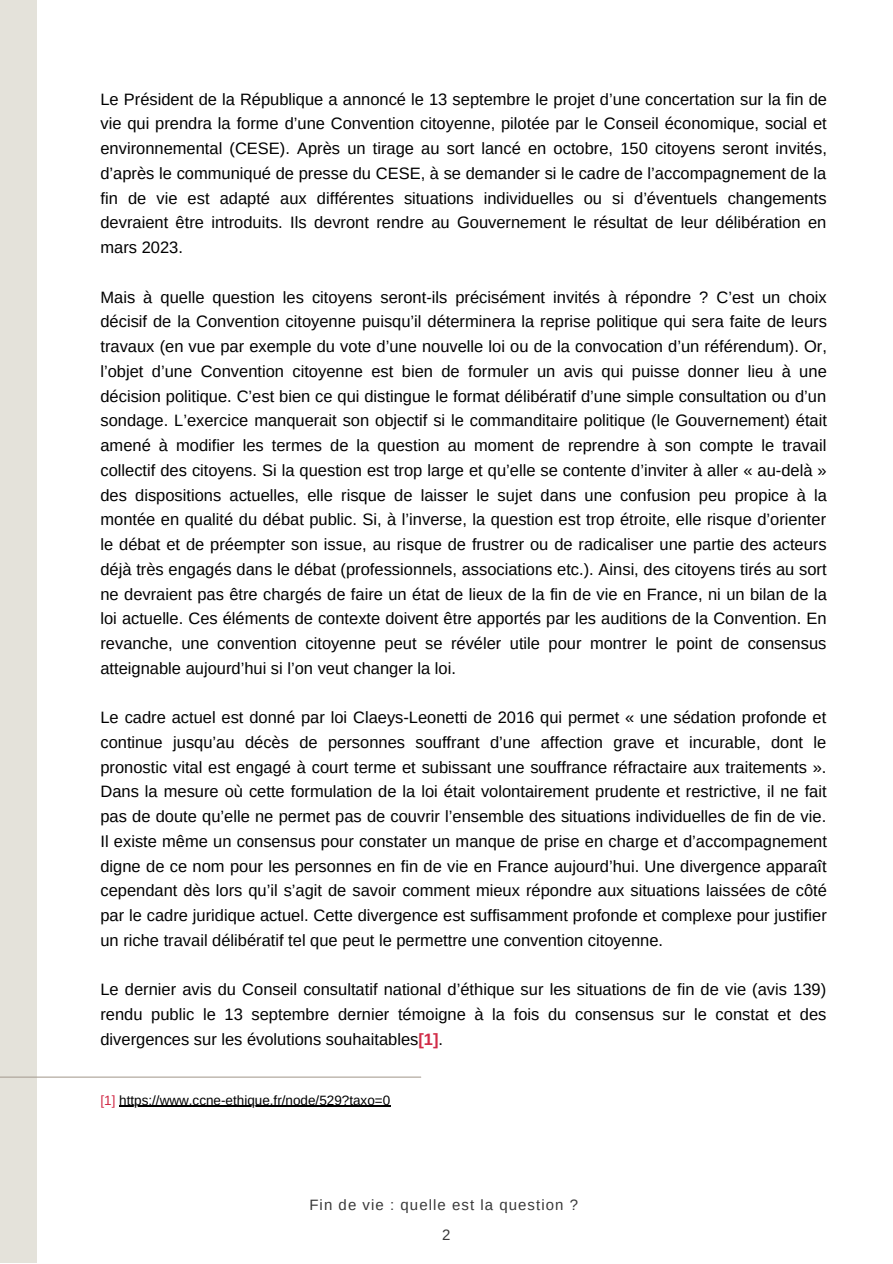
<style>
.page{position:relative;width:893px;height:1264px;background:#fff}
.page>*{position:absolute;margin:0;border:0;box-sizing:border-box;transform-origin:0 0}
.t1{font:16.5px/24.8px "Arimo";color:#000;text-align:justify}
.t2{font:15px "Arimo";letter-spacing:.07em;color:#393939}
.t3{font:13.5px "Arimo";color:#000}
.s1{font-weight:700;color:#d12b47}
.s2{color:#d12b47}
</style>
<div class="page">
<div style="left:0;top:0;width:37px;height:1262px;background:#e4e2da"></div>
<hr style="left:0;top:1076px;width:420px;height:1px;background:#aaa095">
<hr style="left:119px;top:1105px;width:271px;height:1px;background:#000">
<p class="t1" style="left:100px;top:87px;width:728px">Le Président de la République a annoncé le 13 septembre le projet d’une concertation sur la fin de vie qui prendra la forme d’une Convention citoyenne, pilotée par le Conseil économique, social et environnemental (CESE). Après un tirage au sort lancé en octobre, 150 citoyens seront invités, d’après le communiqué de presse du CESE, à se demander si le cadre de l’accompagnement de la fin de vie est adapté aux différentes situations individuelles ou si d’éventuels changements devraient être introduits. Ils devront rendre au Gouvernement le résultat de leur délibération en mars 2023.</p>
<p class="t1" style="left:100px;top:284px;width:728px">Mais à quelle question les citoyens seront-ils précisément invités à répondre ? C’est un choix décisif de la Convention citoyenne puisqu’il déterminera la reprise politique qui sera faite de leurs travaux (en vue par exemple du vote d’une nouvelle loi ou de la convocation d’un référendum). Or, l’objet d’une Convention citoyenne est bien de formuler un avis qui puisse donner lieu à une décision politique. C’est bien ce qui distingue le format délibératif d’une simple consultation ou d’un sondage. L’exercice manquerait son objectif si le commanditaire politique (le Gouvernement) était amené à modifier les termes de la question au moment de reprendre à son compte le travail collectif des citoyens. Si la question est trop large et qu’elle se contente d’inviter à aller « au-delà » des dispositions actuelles, elle risque de laisser le sujet dans une confusion peu propice à la montée en qualité du débat public. Si, à l’inverse, la question est trop étroite, elle risque d’orienter le débat et de préempter son issue, au risque de frustrer ou de radicaliser une partie des acteurs déjà très engagés dans le débat (professionnels, associations etc.). Ainsi, des citoyens tirés au sort ne devraient pas être chargés de faire un état de lieux de la fin de vie en France, ni un bilan de la loi actuelle. Ces éléments de contexte doivent être apportés par les auditions de la Convention. En revanche, une convention citoyenne peut se révéler utile pour montrer le point de consensus atteignable aujourd’hui si l’on veut changer la loi.</p>
<p class="t1" style="left:100px;top:705px;width:728px">Le cadre actuel est donné par loi Claeys-Leonetti de 2016 qui permet « une sédation profonde et continue jusqu’au décès de personnes souffrant d’une affection grave et incurable, dont le pronostic vital est engagé à court terme et subissant une souffrance réfractaire aux traitements ».<br>Dans la mesure où cette formulation de la loi était volontairement prudente et restrictive, il ne fait pas de doute qu’elle ne permet pas de couvrir l’ensemble des situations individuelles de fin de vie.<br>Il existe même un consensus pour constater un manque de prise en charge et d’accompagnement digne de ce nom pour les personnes en fin de vie en France aujourd’hui. Une divergence apparaît cependant dès lors qu’il s’agit de savoir comment mieux répondre aux situations laissées de côté par le cadre juridique actuel. Cette divergence est suffisamment profonde et complexe pour justifier un riche travail délibératif tel que peut le permettre une convention citoyenne.</p>
<p class="t1" style="left:100px;top:977px;width:727px">Le dernier avis du Conseil consultatif national d’éthique sur les situations de fin de vie (avis 139) rendu public le 13 septembre dernier témoigne à la fois du consensus sur le constat et des divergences sur les évolutions souhaitables<span class="s1">[1]</span>.</p>
<p class="t3" style="left:100px;top:1092px;width:291px"><span class="s2">[1]</span> https://www.ccne-ethique.fr/node/529?taxo=0</p>
<p class="t2" style="left:309px;top:1196px;width:270px">Fin de vie : quelle est la question ?</p>
<p class="t2" style="left:442px;top:1226px;width:10px">2</p>
</div>
